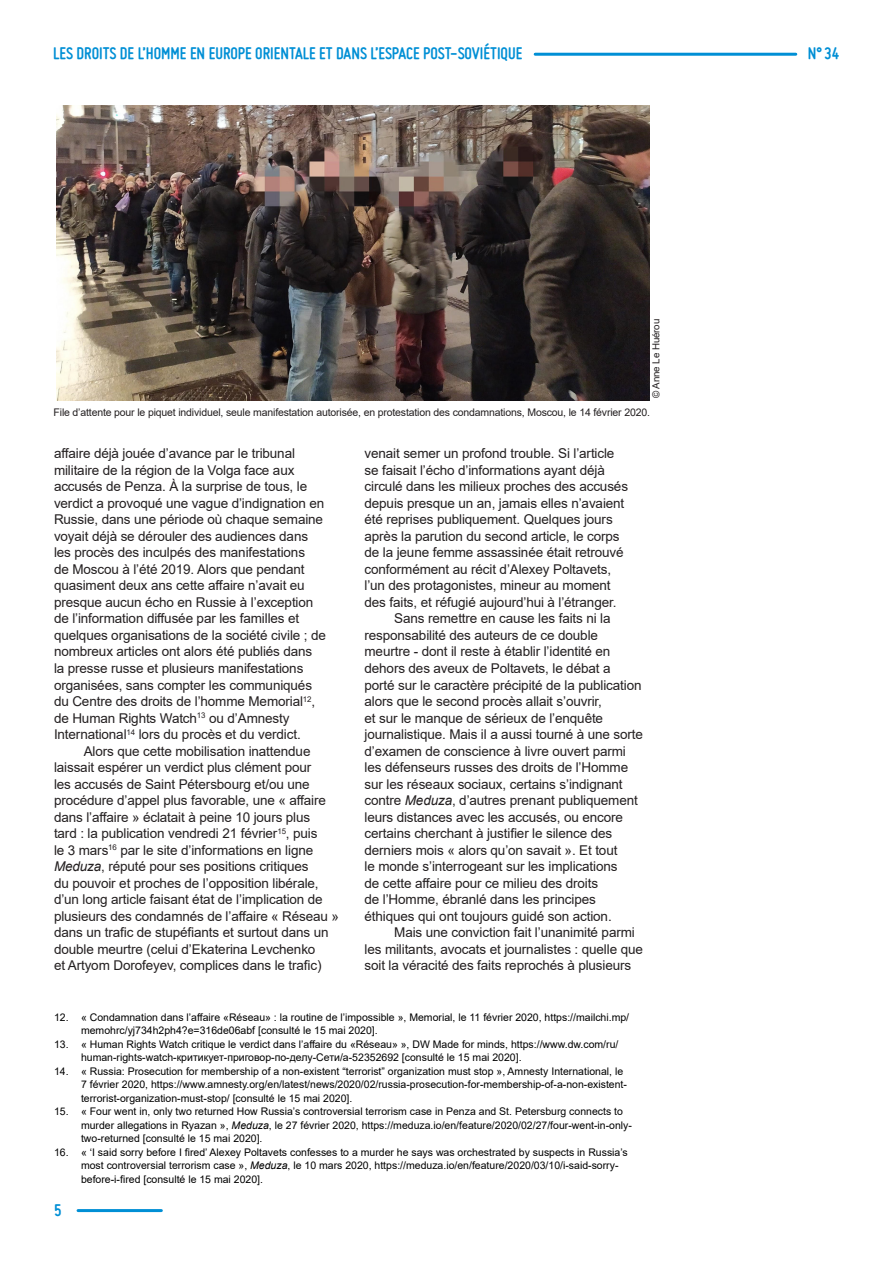
<style>
.page{position:relative;width:893px;height:1263px;background:#fff}
.page>*{position:absolute;margin:0;border:0;box-sizing:border-box;transform-origin:0 0}
.t1{font:700 18px "Miso";color:#008fd5}
._05Texte2{font:13.5px/16.5px "Arial";letter-spacing:-.01em;color:#231f20}
._11Notes{font:10.5px/13.5px "Arial";color:#000}
._05Texte2-2{font:10.5px "Arial";letter-spacing:-.015em;color:#231f20}
.t2{font:9.75px "Arial";letter-spacing:-.01em;color:#231f20}
.s1{font-style:italic}
</style>
<div class="page">
<hr style="left:535px;top:53px;width:261px;height:3px;background:#008fd5">
<hr style="left:78px;top:1209px;width:83px;height:3px;background:#008fd5">
<img style="left:57px;top:106px;width:592px;height:294px">
<h1 class="t1" style="left:53px;top:43px;width:471px">LES DROITS DE L’HOMME EN EUROPE ORIENTALE ET DANS L’ESPACE POST-SOVIÉTIQUE</h1>
<h1 class="t1" style="left:808px;top:43px;width:33px">N° 34</h1>
<p class="t2" style="left:649px;top:398px;width:80px;rotate:-90deg">© Anne Le Huérou</p>
<p class="_05Texte2-2" style="left:54px;top:405px;width:598px">File d’attente pour le piquet individuel, seule manifestation autorisée, en protestation des condamnations, Moscou, le 14 février 2020.</p>
<p class="_05Texte2" style="left:54px;top:445px;width:274px">affaire déjà jouée d’avance par le tribunal militaire de la région de la Volga face aux accusés de Penza. À la surprise de tous, le verdict a provoqué une vague d’indignation en Russie, dans une période où chaque semaine voyait déjà se dérouler des audiences dans les procès des inculpés des manifestations<br>de Moscou à l’été 2019. Alors que pendant quasiment deux ans cette affaire n’avait eu presque aucun écho en Russie à l’exception de l’information diffusée par les familles et quelques organisations de la société civile ; de nombreux articles ont alors été publiés dans la presse russe et plusieurs manifestations organisées, sans compter les communiqués du Centre des droits de l’homme Memorial<sup>12</sup>, de Human Rights Watch<sup>13</sup> ou d’Amnesty International<sup>14</sup> lors du procès et du verdict.</p>
<p class="_05Texte2" style="left:54px;top:742px;width:286px;text-indent:30px">Alors que cette mobilisation inattendue laissait espérer un verdict plus clément pour<br>les accusés de Saint Pétersbourg et/ou une procédure d’appel plus favorable, une « affaire dans l’affaire » éclatait à peine 10 jours plus<br>tard : la publication vendredi 21 février<sup>15</sup>, puis<br>le 3 mars<sup>16</sup> par le site d’informations en ligne <span class="s1">Meduza</span>, réputé pour ses positions critiques<br>du pouvoir et proches de l’opposition libérale, d’un long article faisant état de l’implication de plusieurs des condamnés de l’affaire « Réseau » dans un trafic de stupéfiants et surtout dans un double meurtre (celui d’Ekaterina Levchenko<br>et Artyom Dorofeyev, complices dans le trafic)</p>
<p class="_05Texte2" style="left:364px;top:445px;width:265px">venait semer un profond trouble. Si l’article se faisait l’écho d’informations ayant déjà circulé dans les milieux proches des accusés depuis presque un an, jamais elles n’avaient été reprises publiquement. Quelques jours après la parution du second article, le corps de la jeune femme assassinée était retrouvé conformément au récit d’Alexey Poltavets, l’un des protagonistes, mineur au moment des faits, et réfugié aujourd’hui à l’étranger.</p>
<p class="_05Texte2" style="left:364px;top:610px;width:280px;text-indent:30px">Sans remettre en cause les faits ni la responsabilité des auteurs de ce double meurtre - dont il reste à établir l’identité en dehors des aveux de Poltavets, le débat a porté sur le caractère précipité de la publication alors que le second procès allait s’ouvrir,<br>et sur le manque de sérieux de l’enquête journalistique. Mais il a aussi tourné à une sorte d’examen de conscience à livre ouvert parmi les défenseurs russes des droits de l’Homme sur les réseaux sociaux, certains s’indignant contre <span class="s1">Meduza</span>, d’autres prenant publiquement leurs distances avec les accusés, ou encore certains cherchant à justifier le silence des derniers mois « alors qu’on savait ». Et tout<br>le monde s’interrogeant sur les implications<br>de cette affaire pour ce milieu des droits<br>de l’Homme, ébranlé dans les principes éthiques qui ont toujours guidé son action.</p>
<p class="_05Texte2" style="left:364px;top:924px;width:280px;text-indent:30px">Mais une conviction fait l’unanimité parmi les militants, avocats et journalistes : quelle que soit la véracité des faits reprochés à plusieurs</p>
<p class="_11Notes" style="left:81px;top:1010px;width:550px;text-indent:-27px">12. « Condamnation dans l’affaire «Réseau» : la routine de l’impossible », Memorial, le 11 février 2020, https://mailchi.mp/ memohrc/yj734h2ph4?e=316de06abf [consulté le 15 mai 2020].</p>
<p class="_11Notes" style="left:81px;top:1037px;width:539px;text-indent:-27px">13. « Human Rights Watch critique le verdict dans l’affaire du «Réseau» », DW Made for minds, https://www.dw.com/ru/ human-rights-watch-критикует-приговор-по-делу-Сети/a-52352692 [consulté le 15 mai 2020].</p>
<p class="_11Notes" style="left:81px;top:1064px;width:548px;text-indent:-27px">14. « Russia: Prosecution for membership of a non-existent “terrorist” organization must stop », Amnesty International, le<br>7 février 2020, https://www.amnesty.org/en/latest/news/2020/02/russia-prosecution-for-membership-of-a-non-existent&shy;terrorist-organization-must-stop/ [consulté le 15 mai 2020].</p>
<p class="_11Notes" style="left:81px;top:1105px;width:552px;text-indent:-27px">15. « Four went in, only two returned How Russia’s controversial terrorism case in Penza and St. Petersburg connects to murder allegations in Ryazan », <span class="s1">Meduza</span>, le 27 février 2020, https://meduza.io/en/feature/2020/02/27/four-went-in-only&shy;two-returned [consulté le 15 mai 2020].</p>
<p class="_11Notes" style="left:81px;top:1145px;width:548px;text-indent:-27px">16. « ‘I said sorry before I fired’ Alexey Poltavets confesses to a murder he says was orchestrated by suspects in Russia’s most controversial terrorism case », <span class="s1">Meduza</span>, le 10 mars 2020, https://meduza.io/en/feature/2020/03/10/i-said-sorry&shy;before-i-fired [consulté le 15 mai 2020].</p>
<h1 class="t1" style="left:54px;top:1199px;width:9px">5</h1>
</div>
